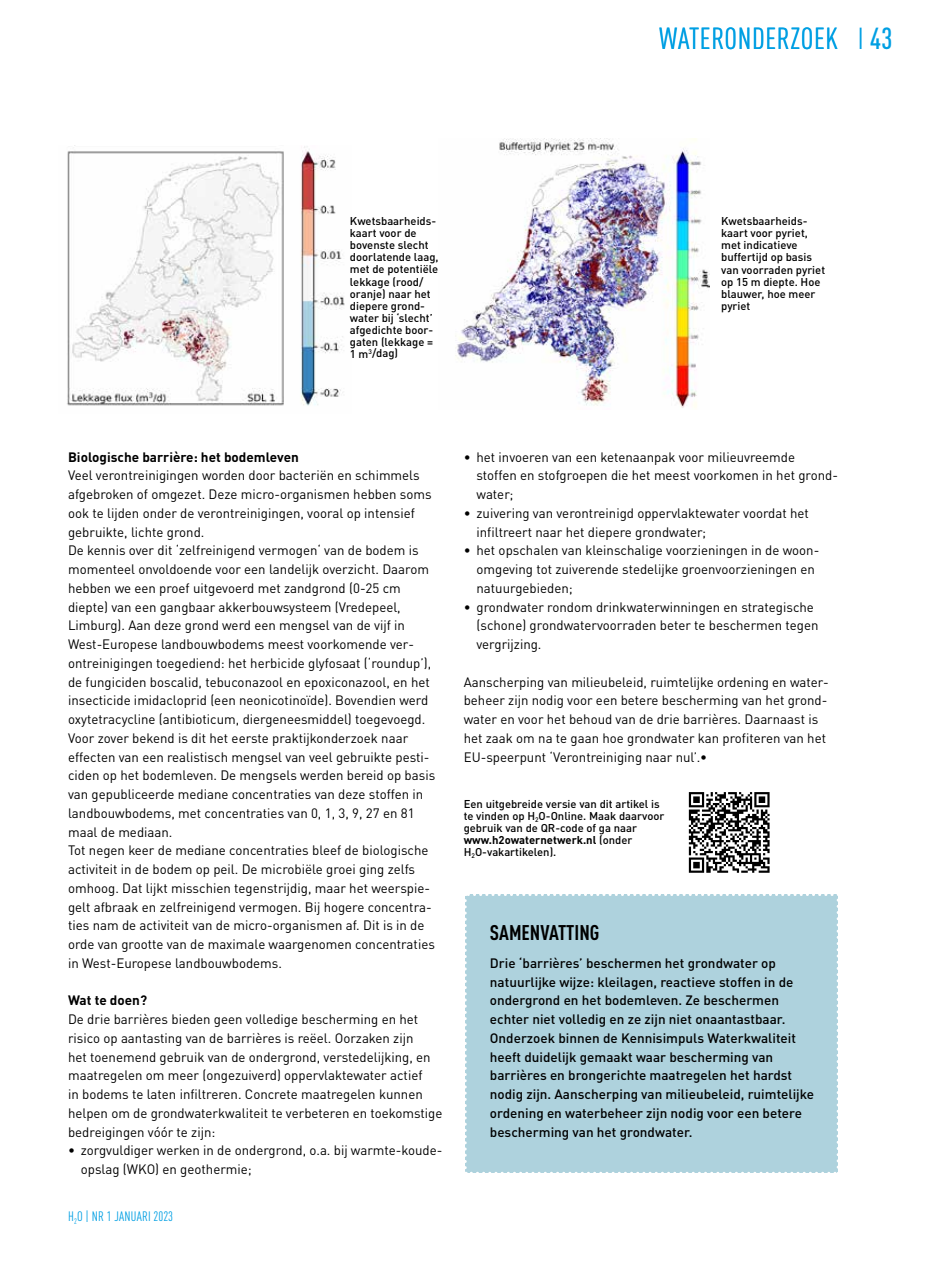
<style>
.page{position:relative;width:936px;height:1263px;background:#fff}
.page>*{position:absolute;margin:0;border:0;box-sizing:border-box;transform-origin:0 0}
.t1{font:condensed 30px "DIN Pro";letter-spacing:.02em;color:#009fe3}
.t2{font:500 condensed 30px "DIN Pro";color:#009fe3}
.t3{font:700 condensed 21px "DIN Pro";color:#000}
.t4{font:13.5px/18.8px "DIN Pro";color:#000}
.t5{font:500 13.5px/18.8px "DIN Pro";color:#000}
.t6{font:700 13.5px "DIN Pro";color:#000}
.t7{font:condensed 13.5px "DIN Pro";letter-spacing:.02em;color:#009fe3}
.t8{font:500 11.25px/12px "DIN Pro";color:#000}
.s1{font-weight:400}
.s2{font-weight:700}
</style>
<div class="page">
<div style="left:465px;top:894px;width:373px;height:279px;background:#aed2dd"></div>
<svg style="left:688px;top:792px;width:81px;height:81px"></svg>
<img style="left:67px;top:146px;width:278px;height:260px">
<img style="left:455px;top:138px;width:255px;height:270px">
<h1 class="t1" style="left:659px;top:17px;width:180px">WATERONDERZOEK</h1>
<h1 class="t2" style="left:857px;top:16px;width:36px"><span class="s1">I</span> 43</h1>
<p class="t8" style="left:350px;top:214px;width:90px">Kwetsbaarheids&shy;kaart voor de bovenste slecht doorlatende laag, met de potentiële lekkage (rood/ oranje) naar het diepere grond&shy;water bij ‘slecht’ afgedichte boor&shy;gaten (lekkage =<br>1 m<sup>3</sup>/dag)</p>
<p class="t8" style="left:721px;top:214px;width:105px">Kwetsbaarheids&shy;kaart voor pyriet, met indicatieve buffertijd op basis van voorraden pyriet op 15 m diepte. Hoe blauwer, hoe meer pyriet</p>
<p class="t6" style="left:68px;top:445px;width:232px">Biologische barrière: het bodemleven</p>
<p class="t4" style="left:68px;top:465px;width:368px">Veel verontreinigingen worden door bacteriën en schimmels afgebroken of omgezet. Deze micro-organismen hebben soms ook te lijden onder de verontreinigingen, vooral op intensief gebruikte, lichte grond.<br>De kennis over dit ‘zelfreinigend vermogen‘ van de bodem is momenteel onvoldoende voor een landelijk overzicht. Daarom hebben we een proef uitgevoerd met zandgrond (0-25 cm diepte) van een gangbaar akkerbouwsysteem (Vredepeel, Limburg). Aan deze grond werd een mengsel van de vijf in West-Europese landbouwbodems meest voorkomende ver&shy;ontreinigingen toegediend: het herbicide glyfosaat (‘roundup’), de fungiciden boscalid, tebuconazool en epoxiconazool, en het insecticide imidacloprid (een neonicotinoïde). Bovendien werd oxytetracycline (antibioticum, diergeneesmiddel) toegevoegd.<br>Voor zover bekend is dit het eerste praktijkonderzoek naar effecten van een realistisch mengsel van veel gebruikte pesti&shy;ciden op het bodemleven. De mengsels werden bereid op basis van gepubliceerde mediane concentraties van deze stoffen in landbouwbodems, met concentraties van 0, 1, 3, 9, 27 en 81 maal de mediaan.<br>Tot negen keer de mediane concentraties bleef de biologische activiteit in de bodem op peil. De microbiële groei ging zelfs omhoog. Dat lijkt misschien tegenstrijdig, maar het weerspie&shy;gelt afbraak en zelfreinigend vermogen. Bij hogere concentra&shy;ties nam de activiteit van de micro-organismen af. Dit is in de orde van grootte van de maximale waargenomen concentraties in West-Europese landbouwbodems.</p>
<p class="t6" style="left:68px;top:989px;width:80px">Wat te doen?</p>
<p class="t4" style="left:68px;top:1008px;width:376px">De drie barrières bieden geen volledige bescherming en het risico op aantasting van de barrières is reëel. Oorzaken zijn<br>het toenemend gebruik van de ondergrond, verstedelijking, en maatregelen om meer (ongezuiverd) oppervlaktewater actief<br>in bodems te laten infiltreren. Concrete maatregelen kunnen helpen om de grondwaterkwaliteit te verbeteren en toekomstige bedreigingen vóór te zijn:</p>
<p class="t4" style="left:81px;top:1140px;width:363px;text-indent:-13px">• zorgvuldiger werken in de ondergrond, o.a. bij warmte-koude&shy;opslag (WKO) en geothermie;</p>
<p class="t7" style="left:68px;top:1207px;width:106px">H<sub>2</sub>O | NR 1 JANUARI 2023</p>
<p class="t4" style="left:476px;top:446px;width:363px;text-indent:-13px">• het invoeren van een ketenaanpak voor milieuvreemde stoffen en stofgroepen die het meest voorkomen in het grond&shy;water;</p>
<p class="t4" style="left:476px;top:502px;width:334px;text-indent:-13px">• zuivering van verontreinigd oppervlaktewater voordat het infiltreert naar het diepere grondwater;</p>
<p class="t4" style="left:476px;top:540px;width:344px;text-indent:-13px">• het opschalen van kleinschalige voorzieningen in de woon&shy;omgeving tot zuiverende stedelijke groenvoorzieningen en natuurgebieden;</p>
<p class="t4" style="left:476px;top:596px;width:343px;text-indent:-13px">• grondwater rondom drinkwaterwinningen en strategische (schone) grondwatervoorraden beter te beschermen tegen vergrijzing.</p>
<p class="t4" style="left:463px;top:671px;width:366px">Aanscherping van milieubeleid, ruimtelijke ordening en water&shy;beheer zijn nodig voor een betere bescherming van het grond&shy;water en voor het behoud van de drie barrières. Daarnaast is het zaak om na te gaan hoe grondwater kan profiteren van het EU-speerpunt ‘Verontreiniging naar nul’.•</p>
<p class="t8" style="left:463px;top:796px;width:202px">Een uitgebreide versie van dit artikel is te vinden op H<sub>2</sub>O-Online. Maak daarvoor gebruik van de QR-code of ga naar <span class="s2">www.h2owaternetwerk.nl</span> (onder H<sub>2</sub>O-vakartikelen).</p>
<h2 class="t3" style="left:490px;top:916px;width:111px">SAMENVATTING</h2>
<p class="t5" style="left:490px;top:952px;width:325px">Drie ‘barrières’ beschermen het grondwater op natuurlijke wijze: kleilagen, reactieve stoffen in de ondergrond en het bodemleven. Ze beschermen echter niet volledig en ze zijn niet onaantastbaar.<br>Onderzoek binnen de Kennisimpuls Waterkwaliteit heeft duidelijk gemaakt waar bescherming van barrières en brongerichte maatregelen het hardst nodig zijn. Aanscherping van milieubeleid, ruimtelijke ordening en waterbeheer zijn nodig voor een betere bescherming van het grondwater.</p>
</div>
